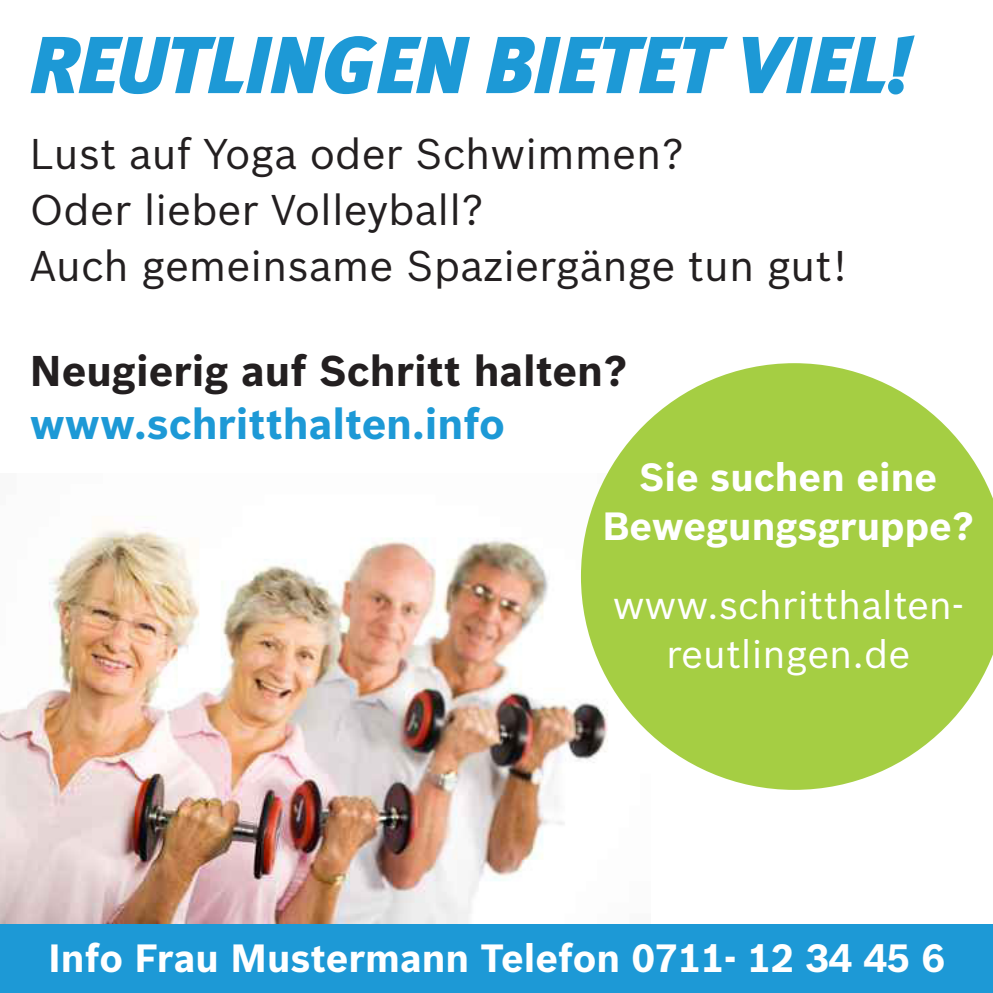
<style>
.page{position:relative;width:993px;height:993px;background:#fff}
.page>*{position:absolute;margin:0;border:0;box-sizing:border-box;transform-origin:0 0}
.t1{font:italic 900 80.5px "Meta";color:#1d99d6}
.t2{font:42px/56px "Bosch Sans";color:#231f20}
.t3{font:700 42px "Bosch Sans";color:#231f20}
.t4{font:700 42px "Bosch Sans";color:#1d99d6}
.t5{font:700 38.5px/49px "Bosch Sans";color:#fff;text-align:center}
.t6{font:38.5px/49px "Bosch Sans";color:#fff;text-align:center}
</style>
<div class="page">
<img style="left:0;top:527px;width:580px;height:397px">
<svg style="left:580px;top:363px;width:412px;height:426px;fill:#a5ce43"></svg>
<div style="left:0;top:924px;width:992px;height:68px;background:#1d99d6"></div>
<h1 class="t1" style="left:30px;top:17px;width:884px">REUTLINGEN BIETET VIEL!</h1>
<p class="t2" style="left:30px;top:125px;width:818px">Lust auf Yoga oder Schwimmen?<br>Oder lieber Volleyball?<br>Auch gemeinsame Spaziergänge tun gut!</p>
<p class="t3" style="left:30px;top:345px;width:598px">Neugierig auf Schritt halten?</p>
<p class="t4" style="left:30px;top:397px;width:476px">www.schritthalten.info</p>
<p class="t5" style="left:602px;top:452px;width:373px">Sie suchen eine<br>Bewegungsgruppe?</p>
<p class="t6" style="left:612px;top:579px;width:352px">www.schritthalten&shy;reutlingen.de</p>
<p class="t5" style="left:48px;top:933px;width:897px">Info Frau Mustermann Telefon 0711- 12 34 45 6</p>
</div>
